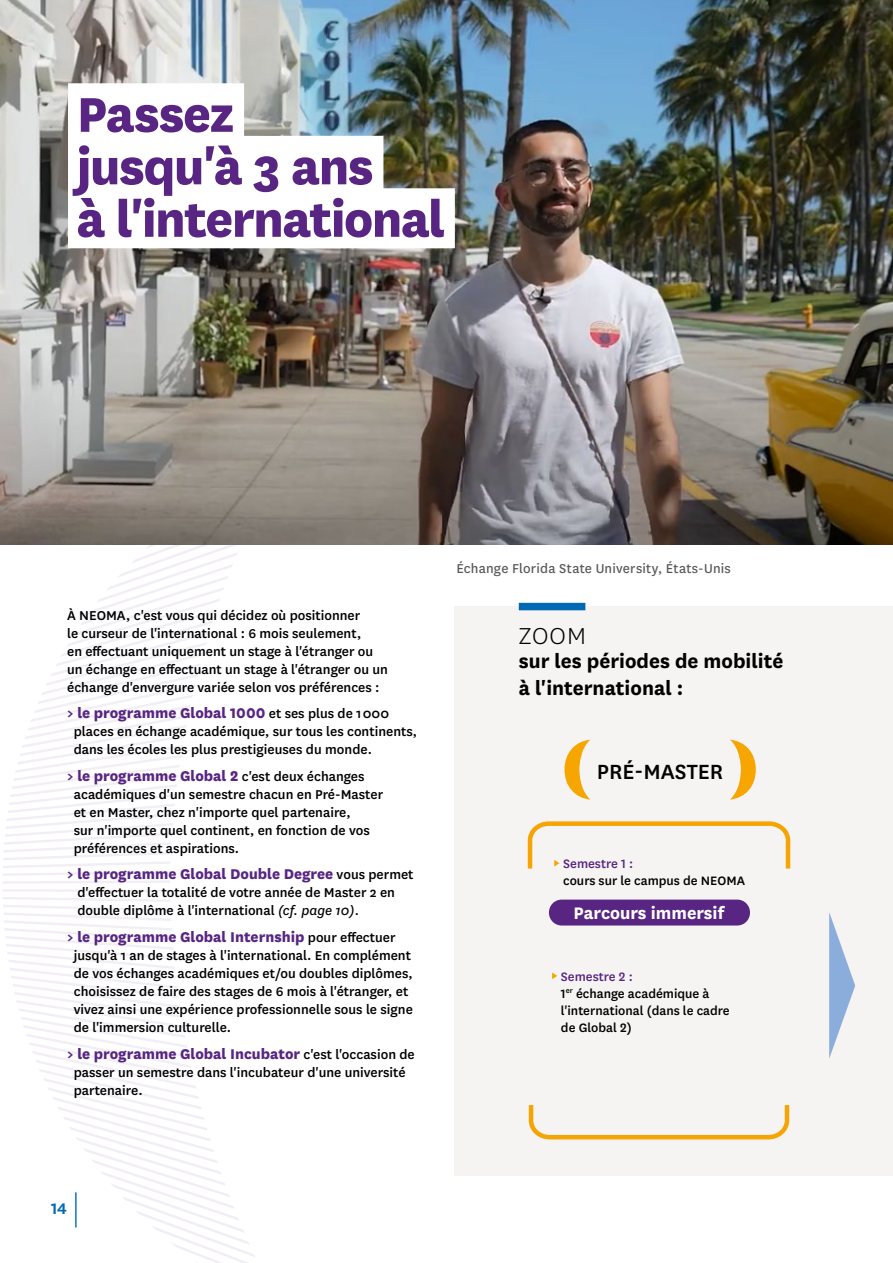
<style>
.page{position:relative;width:893px;height:1263px;background:#fff}
.page>*{position:absolute;margin:0;border:0;box-sizing:border-box;transform-origin:0 0}
.t1{font:800 57px/52.5px "National";letter-spacing:-.03em;color:#582583}
.t2{font:300 27px "National";color:#000}
.t3{font:500 24px "National";color:#000}
.t4{font:700 22.5px/27px "National";color:#000}
.t5{font:700 19.5px "National";color:#fff}
.t6{font:600 18px "National";color:#0069b4}
.t7{font:800 16.5px "National";color:#582583}
.t8{font:500 15px/18px "National";color:#000}
.t9{font:15px "National";letter-spacing:.015em;color:#575756}
.t10{font:500 14.25px/17.1px "National";color:#000}
.t11{font:500 14.25px "National";color:#582583}
.s1{font-weight:500;font-size:15px;color:#000}
.s2{font-weight:400;font-style:italic}
.s3{font-weight:400}
.s4{color:#582583}
</style>
<div class="page">
<div style="left:454px;top:607px;width:439px;height:569px;background:#f6f4f3"></div>
<svg style="left:3px;top:544px;width:284px;height:14px"></svg>
<svg style="left:130px;top:558px;width:103px;height:13px"></svg>
<svg style="left:119px;top:571px;width:109px;height:13px"></svg>
<svg style="left:104px;top:584px;width:120px;height:14px"></svg>
<svg style="left:3px;top:598px;width:252px;height:665px"></svg>
<svg style="left:730px;top:740px;width:26px;height:59px"></svg>
<svg style="left:564px;top:740px;width:26px;height:59px"></svg>
<svg style="left:528px;top:1105px;width:262px;height:35px"></svg>
<div style="left:549px;top:899px;width:201px;height:26px;background:#582583;border-radius:13px"></div>
<svg style="left:527px;top:821px;width:264px;height:48px"></svg>
<svg style="left:829px;top:912px;width:26px;height:147px"></svg>
<div style="left:519px;top:603px;width:66px;height:7px;background:#0069b4"></div>
<svg style="left:552px;top:972px;width:5px;height:7px"></svg>
<img style="left:0;top:0;width:893px;height:544px">
<div style="left:68px;top:83px;width:176px;height:60px;background:#fff"></div>
<div style="left:68px;top:136px;width:315px;height:60px;background:#fff"></div>
<div style="left:68px;top:188px;width:387px;height:60px;background:#fff"></div>
<h1 class="t1" style="left:77px;top:84px;width:370px">Passez<br>jusqu'à 3 ans<br>à l'international</h1>
<p class="t8" style="left:67px;top:605px;width:322px">À NEOMA, c'est vous qui décidez où positionner<br>le curseur de l'international : 6 mois seulement,<br>en effectuant uniquement un stage à l'étranger ou un échange en effectuant un stage à l'étranger ou un échange d'envergure variée selon vos préférences :</p>
<p class="t7" style="left:67px;top:701px;width:323px">&gt; le programme Global 1000 <span class="s1">et ses plus de 1000</span></p>
<p class="t8" style="left:74px;top:722px;width:345px">places en échange académique, sur tous les continents, dans les écoles les plus prestigieuses du monde.</p>
<p class="t7" style="left:67px;top:764px;width:299px">&gt; le programme Global 2 <span class="s1">c'est deux échanges</span></p>
<p class="t8" style="left:74px;top:784px;width:311px">académiques d'un semestre chacun en Pré-Master et en Master, chez n'importe quel partenaire,<br>sur n'importe quel continent, en fonction de vos préférences et aspirations.</p>
<p class="t7" style="left:67px;top:862px;width:348px">&gt; le programme Global Double Degree <span class="s1">vous permet</span></p>
<p class="t8" style="left:77px;top:883px;width:319px">d'effectuer la totalité de votre année de Master 2 en double diplôme à l'international <span class="s2">(cf. page 10)</span><span class="s3">.</span></p>
<p class="t7" style="left:67px;top:925px;width:330px">&gt; le programme Global Internship <span class="s1">pour effectuer</span></p>
<p class="t8" style="left:74px;top:946px;width:341px">jusqu'à 1 an de stages à l'international. En complément de vos échanges académiques et/ou doubles diplômes, choisissez de faire des stages de 6 mois à l'étranger, et vivez ainsi une expérience professionnelle sous le signe de l'immersion culturelle.</p>
<p class="t7" style="left:67px;top:1042px;width:349px">&gt; le programme Global Incubator <span class="s1">c'est l'occasion de</span></p>
<p class="t8" style="left:74px;top:1063px;width:333px">passer un semestre dans l'incubateur d'une université partenaire.</p>
<p class="t9" style="left:456px;top:558px;width:276px">Échange Florida State University, États-Unis</p>
<h2 class="t2" style="left:519px;top:619px;width:69px">ZOOM</h2>
<h3 class="t4" style="left:519px;top:646px;width:266px">sur les périodes de mobilité à l'international :</h3>
<h3 class="t3" style="left:597px;top:755px;width:128px">PRÉ-MASTER</h3>
<p class="t11" style="left:563px;top:854px;width:72px">Semestre 1 :</p>
<p class="t10" style="left:563px;top:871px;width:183px">cours sur le campus de NEOMA</p>
<h3 class="t5" style="left:573px;top:899px;width:152px">Parcours immersif</h3>
<p class="t10" style="left:561px;top:967px;width:170px"><span class="s4">Semestre 2 :<br></span>1<sup>er</sup> échange académique à l'international (dans le cadre de Global 2)</p>
<p class="t6" style="left:51px;top:1195px;width:17px">14</p>
</div>
